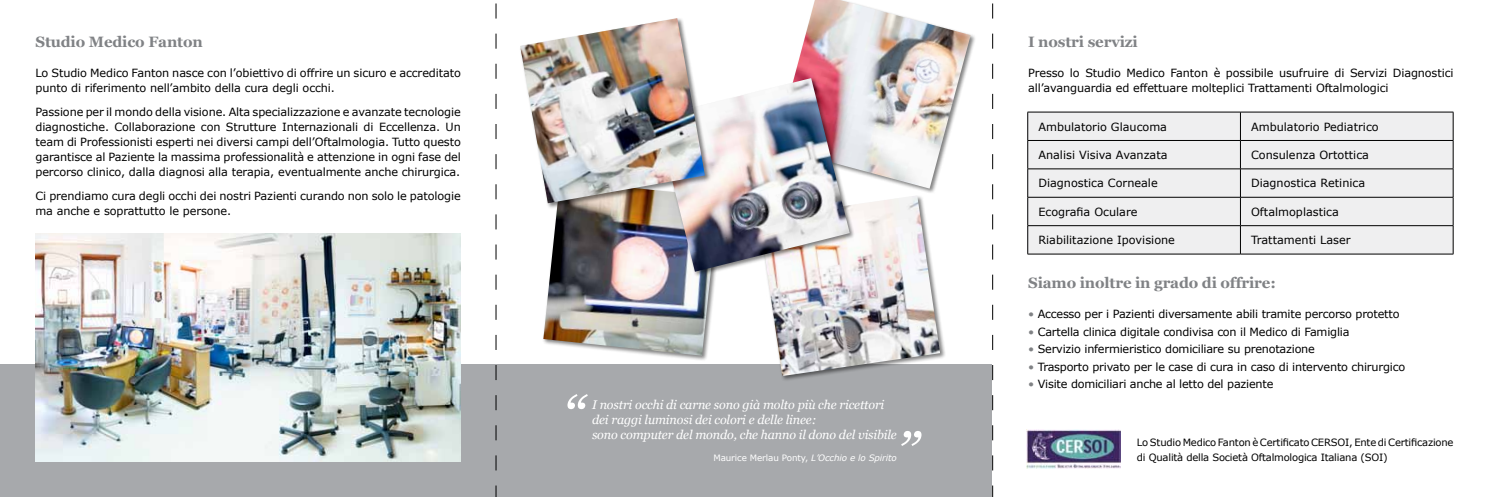
<style>
.page{position:relative;width:1489px;height:497px;background:#fff}
.page>*{position:absolute;margin:0;border:0;box-sizing:border-box;transform-origin:0 0}
.t1{font:700 15px "Georgia";letter-spacing:-.01em;color:#808285}
.t2{font:italic 12.5px/15px "Georgia";letter-spacing:-.01em;color:#fff}
.t3{font:11.25px/15px "Verdana";letter-spacing:-.01em;color:#000}
.t4{font:10px/15px "Verdana";letter-spacing:-.02em;color:#000}
.t5{font:8.75px "Verdana";letter-spacing:-.01em;color:#fff}
.s1{font-style:italic}
.s2{color:#808285}
</style>
<div class="page">
<div style="left:774px;top:0;width:202px;height:194px;background:#000;opacity:.5"></div>
<img style="left:775px;top:0;width:195px;height:188px">
<div style="left:542px;top:179px;width:182px;height:182px;background:#000;opacity:.5"></div>
<img style="left:543px;top:209px;width:175px;height:146px">
<div style="left:0;top:364px;width:991px;height:132px;background:#a7a9ac"></div>
<svg style="left:992px;top:3px;width:1px;height:493px"></svg>
<svg style="left:495px;top:3px;width:1px;height:493px"></svg>
<div style="left:1028px;top:113px;width:424px;height:140px;background:#efeff0"></div>
<hr style="left:1027px;top:112px;width:213px;height:1px;background:#000">
<hr style="left:1240px;top:112px;width:213px;height:1px;background:#000">
<hr style="left:1027px;top:140px;width:213px;height:1px;background:#000">
<hr style="left:1240px;top:140px;width:213px;height:1px;background:#000">
<hr style="left:1027px;top:168px;width:213px;height:1px;background:#000">
<hr style="left:1240px;top:168px;width:213px;height:1px;background:#000">
<hr style="left:1027px;top:197px;width:213px;height:1px;background:#000">
<hr style="left:1240px;top:197px;width:213px;height:1px;background:#000">
<hr style="left:1027px;top:225px;width:213px;height:1px;background:#000">
<svg style="left:1027px;top:112px;width:1px;height:141px"></svg>
<hr style="left:1240px;top:225px;width:213px;height:1px;background:#000">
<svg style="left:1240px;top:112px;width:1px;height:141px"></svg>
<svg style="left:1452px;top:112px;width:1px;height:141px"></svg>
<hr style="left:1027px;top:253px;width:213px;height:1px;background:#000">
<hr style="left:1240px;top:253px;width:213px;height:1px;background:#000">
<svg style="left:567px;top:394px;width:21px;height:14px"></svg>
<svg style="left:901px;top:431px;width:20px;height:14px"></svg>
<img style="left:35px;top:233px;width:426px;height:228px">
<div style="left:758px;top:194px;width:188px;height:188px;background:#000;opacity:.5"></div>
<img style="left:759px;top:195px;width:181px;height:180px">
<div style="left:655px;top:77px;width:200px;height:200px;background:#000;opacity:.5"></div>
<img style="left:656px;top:78px;width:193px;height:193px">
<div style="left:519px;top:17px;width:192px;height:192px;background:#000;opacity:.5"></div>
<img style="left:520px;top:18px;width:185px;height:185px">
<img style="left:1026px;top:429px;width:94px;height:38px">
<h1 class="t1" style="left:35px;top:32px;width:169px">Studio Medico Fanton</h1>
<p class="t3" style="left:35px;top:65px;width:427px">Lo Studio Medico Fanton nasce con l’obiettivo di offrire un sicuro e accreditato punto di riferimento nell’ambito della cura degli occhi.</p>
<p class="t3" style="left:35px;top:104px;width:427px;text-align:justify">Passione per il mondo della visione. Alta specializzazione e avanzate tecnologie diagnostiche. Collaborazione con Strutture Internazionali di Eccellenza. Un team di Professionisti esperti nei diversi campi dell’Oftalmologia. Tutto questo garantisce al Paziente la massima professionalità e attenzione in ogni fase del percorso clinico, dalla diagnosi alla terapia, eventualmente anche chirurgica.</p>
<p class="t3" style="left:35px;top:188px;width:427px">Ci prendiamo cura degli occhi dei nostri Pazienti curando non solo le patologie ma anche e soprattutto le persone.</p>
<p class="t2" style="left:592px;top:397px;width:306px">I nostri occhi di carne sono già molto più che ricettori dei raggi luminosi dei colori e delle linee:<br>sono computer del mondo, che hanno il dono del visibile</p>
<p class="t5" style="left:713px;top:452px;width:185px">Maurice Merlau Ponty, <span class="s1">L’Occhio e lo Spirito</span></p>
<h1 class="t1" style="left:1028px;top:32px;width:111px">I nostri servizi</h1>
<p class="t3" style="left:1028px;top:65px;width:427px">Presso lo Studio Medico Fanton è possibile usufruire di Servizi Diagnostici all’avanguardia ed effettuare molteplici Trattamenti Oftalmologici</p>
<p class="t3" style="left:1038px;top:119px;width:130px">Ambulatorio Glaucoma</p>
<p class="t3" style="left:1250px;top:119px;width:129px">Ambulatorio Pediatrico</p>
<p class="t3" style="left:1038px;top:147px;width:131px">Analisi Visiva Avanzata</p>
<p class="t3" style="left:1250px;top:147px;width:119px">Consulenza Ortottica</p>
<p class="t3" style="left:1038px;top:176px;width:121px">Diagnostica Corneale</p>
<p class="t3" style="left:1250px;top:176px;width:116px">Diagnostica Retinica</p>
<p class="t3" style="left:1038px;top:204px;width:101px">Ecografia Oculare</p>
<p class="t3" style="left:1250px;top:204px;width:89px">Oftalmoplastica</p>
<p class="t3" style="left:1038px;top:232px;width:138px">Riabilitazione Ipovisione</p>
<p class="t3" style="left:1250px;top:232px;width:101px">Trattamenti Laser</p>
<h1 class="t1" style="left:1028px;top:273px;width:249px">Siamo inoltre in grado di offrire:</h1>
<p class="t3" style="left:1028px;top:306px;width:373px"><span class="s2">•</span> Accesso per i Pazienti diversamente abili tramite percorso protetto</p>
<p class="t3" style="left:1028px;top:324px;width:323px"><span class="s2">•</span> Cartella clinica digitale condivisa con il Medico di Famiglia</p>
<p class="t3" style="left:1028px;top:341px;width:288px"><span class="s2">•</span> Servizio infermieristico domiciliare su prenotazione</p>
<p class="t3" style="left:1028px;top:359px;width:378px"><span class="s2">•</span> Trasporto privato per le case di cura in caso di intervento chirurgico</p>
<p class="t3" style="left:1028px;top:376px;width:247px"><span class="s2">•</span> Visite domiciliari anche al letto del paziente</p>
<p class="t4" style="left:1136px;top:435px;width:318px">Lo Studio Medico Fanton è Certificato CERSOI, Ente di Certificazione di Qualità della Società Oftalmologica Italiana (SOI)</p>
</div>
